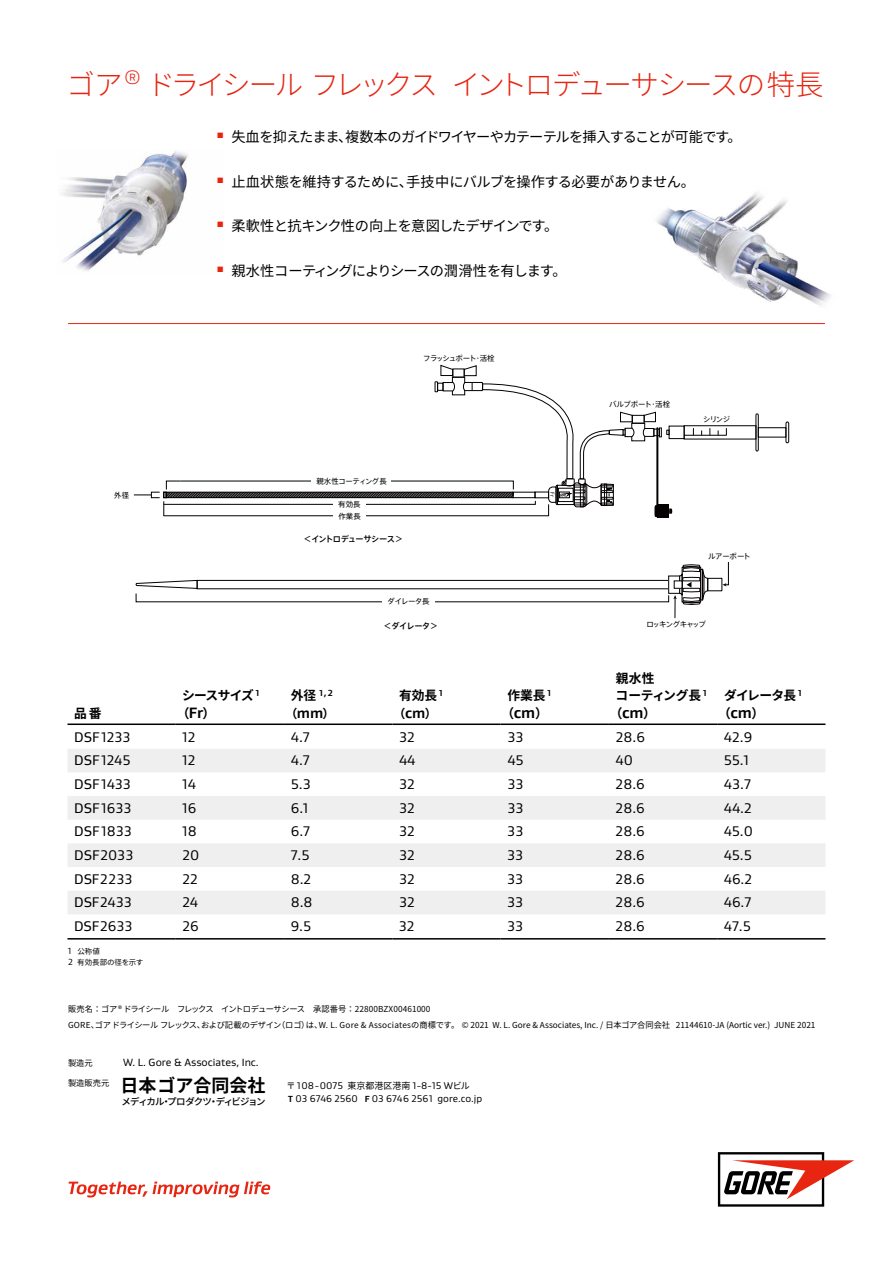
<style>
.page{position:relative;width:893px;height:1263px;background:#fff}
.page>*{position:absolute;margin:0;border:0;box-sizing:border-box;transform-origin:0 0}
.t1{font:300 28.5px "Noto Sans CJ Kjp";letter-spacing:-.095em;color:#e72410}
.t2{font:700 18px "Noto Sans CJ Kjp";color:#000}
.t3{font:14.25px "Gore Gustan";color:#000}
.t4{font:14.25px "Noto Sans CJ Kjp";letter-spacing:-.055em;color:#000}
.t5{font:700 12.75px/17.2px "Noto Sans CJ Kjp";letter-spacing:-.025em;color:#000}
.t6{font:700 12px "Noto Sans CJ Kjp";color:#000}
.t7{font:10.65px "Gore Gustan";color:#000}
.t8{font:9.9px/13.5px "Gore Gustan";color:#000}
.t9{font:500 9.45px "Noto Sans CJ Kjp";letter-spacing:-.1em;color:#000}
.t10{font:700 8.85px "Gore Gustan";color:#000}
.t11{font:8.25px "Noto Sans CJ Kjp";color:#000}
.t12{font:500 8.25px "Axis Std";letter-spacing:-.07em;color:#000}
.t13{font:7.5px "Axis Std";letter-spacing:-.06em;color:#000}
.t14{font:7.5px/10.5px "Noto Sans CJ Kjp";letter-spacing:-.005em;color:#000}
.t15{font:7.5px "Axis Std";letter-spacing:-.115em;color:#000}
.t16{font:7.5px "Axis Std";letter-spacing:-.04em;color:#000}
.t17{font:7.5px "Axis Std";letter-spacing:-.01em;color:#000}
.t18{font:7.5px "Axis Std";letter-spacing:-.135em;color:#000}
.t19{font:semi-condensed 5.85px "Myriad Pro";color:#000}
.s1{font-family:"Gore Gustan";font-size:15.3px}
.s2{font-family:"Noto Sans CJ Kjp";font-size:12.75px}
.s3{font-family:"Gore Gustan";font-size:14.4px}
.s4{font-family:"Gore Gustan";font-size:9px}
.s5{font-family:"Noto Sans CJ Kjp";font-size:9px}
.s6{font-weight:700;font-size:9px}
</style>
<div class="page">
<svg style="left:718px;top:1152px;width:136px;height:55px"></svg>
<svg style="left:69px;top:1181px;width:201px;height:16px"></svg>
<hr style="left:68px;top:323px;width:757px;height:1px;background:#e72410">
<svg style="left:68px;top:749px;width:757px;height:165px;fill:#efefef"></svg>
<hr style="left:68px;top:723px;width:108px;height:2px;background:#000">
<hr style="left:176px;top:723px;width:108px;height:2px;background:#000">
<hr style="left:284px;top:723px;width:108px;height:2px;background:#000">
<hr style="left:392px;top:723px;width:109px;height:2px;background:#000">
<hr style="left:501px;top:723px;width:108px;height:2px;background:#000">
<hr style="left:609px;top:723px;width:108px;height:2px;background:#000">
<hr style="left:717px;top:723px;width:108px;height:2px;background:#000">
<hr style="left:68px;top:938px;width:108px;height:1px;background:#000">
<hr style="left:176px;top:938px;width:108px;height:1px;background:#000">
<hr style="left:284px;top:938px;width:108px;height:1px;background:#000">
<hr style="left:392px;top:938px;width:109px;height:1px;background:#000">
<hr style="left:501px;top:938px;width:108px;height:1px;background:#000">
<hr style="left:609px;top:938px;width:108px;height:1px;background:#000">
<hr style="left:717px;top:938px;width:108px;height:1px;background:#000">
<img style="left:646px;top:192px;width:185px;height:133px">
<div style="left:684px;top:425px;width:72px;height:14px;border:1px solid #040000"></div>
<div style="left:756px;top:414px;width:3px;height:37px;border:1px solid #040000"></div>
<div style="left:758px;top:427px;width:28px;height:10px;border:1px solid #040000"></div>
<div style="left:786px;top:422px;width:3px;height:21px;border:1px solid #040000"></div>
<hr style="left:684px;top:435px;width:43px;height:1px;background:#040000">
<div style="left:669px;top:426px;width:15px;height:13px;border:1px solid #040000"></div>
<div style="left:631px;top:423px;width:14px;height:18px;border:1px solid #040000"></div>
<div style="left:632px;top:415px;width:12px;height:8px;border:1px solid #040000"></div>
<div style="left:658px;top:504px;width:11px;height:14px;background:#040000"></div>
<svg style="left:643px;top:411px;width:29px;height:106px"></svg>
<div style="left:707px;top:578px;width:15px;height:13px;border:1px solid #040000"></div>
<svg style="left:717px;top:562px;width:12px;height:24px"></svg>
<svg style="left:163px;top:365px;width:472px;height:151px"></svg>
<svg style="left:135px;top:564px;width:573px;height:54px"></svg>
<div style="left:311px;top:477px;width:79px;height:7px;background:#fff"></div>
<div style="left:151px;top:492px;width:9px;height:6px;border:1px solid #000"></div>
<svg style="left:134px;top:495px;width:17px;height:1px"></svg>
<img style="left:61px;top:151px;width:127px;height:120px">
<h1 class="t1" style="left:66px;top:68px;width:759px">ゴア <sup>®</sup> ドライシールフレックス イントロデューサシースの特長</h1>
<p class="t4" style="left:215px;top:129px;width:528px"><sup>▪</sup> 失血を抑えたまま、複数本のガイドワイヤーやカテーテルを挿入することが可能です。</p>
<p class="t4" style="left:215px;top:174px;width:481px"><sup>▪</sup> 止血状態を維持するために、手技中にバルブを操作する必要がありません。</p>
<p class="t4" style="left:215px;top:218px;width:345px"><sup>▪</sup> 柔軟性と抗キンク性の向上を意図したデザインです。</p>
<p class="t4" style="left:215px;top:263px;width:353px"><sup>▪</sup> 親水性コーティングによりシースの潤滑性を有します。</p>
<p class="t13" style="left:114px;top:489px;width:16px">外径</p>
<p class="t5" style="left:74px;top:704px;width:29px">品番</p>
<p class="t15" style="left:423px;top:353px;width:73px">フラッシュポート・活栓</p>
<p class="t16" style="left:317px;top:475px;width:72px">親水性コーティング長</p>
<p class="t13" style="left:338px;top:499px;width:24px">有効長</p>
<p class="t13" style="left:338px;top:510px;width:24px">作業長</p>
<p class="t12" style="left:303px;top:533px;width:101px">＜イントロデューサシース＞</p>
<p class="t13" style="left:388px;top:596px;width:43px">ダイレータ長</p>
<p class="t5" style="left:177px;top:687px;width:84px;text-indent:6px">シースサイズ <sup>1</sup>（<span class="s1">Fr</span>）</p>
<p class="t10" style="left:291px;top:687px;width:43px"><span class="s2">外径</span> 1,2</p>
<p class="t6" style="left:285px;top:706px;width:51px">（<span class="s3">mm</span>）</p>
<p class="t12" style="left:384px;top:619px;width:56px">＜ダイレータ＞</p>
<p class="t5" style="left:399px;top:687px;width:45px">有効長 <sup>1</sup></p>
<p class="t6" style="left:394px;top:706px;width:45px">（<span class="s3">cm</span>）</p>
<p class="t19" style="left:556px;top:492px;width:6px;rotate:90deg">Fr</p>
<p class="t5" style="left:502px;top:687px;width:51px;text-align:center">作業長 <sup>1</sup>（<span class="s1">cm</span>）</p>
<p class="t17" style="left:609px;top:399px;width:62px">バルブポート・活栓</p>
<p class="t13" style="left:703px;top:413px;width:28px">シリンジ</p>
<p class="t13" style="left:708px;top:551px;width:44px">ルアーポート</p>
<p class="t18" style="left:646px;top:618px;width:61px">ロッキングキャップ</p>
<p class="t5" style="left:616px;top:670px;width:40px">親水性</p>
<p class="t5" style="left:615px;top:687px;width:93px">コーティング長 <sup>1</sup></p>
<p class="t5" style="left:610px;top:704px;width:48px">（<span class="s1">cm</span>）</p>
<p class="t5" style="left:718px;top:687px;width:85px;text-indent:6px">ダイレータ長 <sup>1</sup>（<span class="s1">cm</span>）</p>
<p class="t3" style="left:74px;top:727px;width:58px">DSF 1233</p>
<p class="t3" style="left:183px;top:727px;width:15px">12</p>
<p class="t3" style="left:291px;top:727px;width:20px">4.7</p>
<p class="t3" style="left:399px;top:727px;width:17px">32</p>
<p class="t3" style="left:507px;top:727px;width:18px">33</p>
<p class="t3" style="left:616px;top:727px;width:31px">28.6</p>
<p class="t3" style="left:724px;top:727px;width:30px">42.9</p>
<p class="t3" style="left:74px;top:751px;width:58px">DSF 1245</p>
<p class="t3" style="left:183px;top:751px;width:15px">12</p>
<p class="t3" style="left:291px;top:751px;width:20px">4.7</p>
<p class="t3" style="left:399px;top:751px;width:18px">44</p>
<p class="t3" style="left:507px;top:751px;width:18px">45</p>
<p class="t3" style="left:616px;top:751px;width:19px">40</p>
<p class="t3" style="left:724px;top:751px;width:27px">55.1</p>
<p class="t3" style="left:74px;top:775px;width:58px">DSF 1433</p>
<p class="t3" style="left:182px;top:775px;width:15px">14</p>
<p class="t3" style="left:291px;top:775px;width:21px">5.3</p>
<p class="t3" style="left:399px;top:775px;width:17px">32</p>
<p class="t3" style="left:507px;top:775px;width:18px">33</p>
<p class="t3" style="left:616px;top:775px;width:31px">28.6</p>
<p class="t3" style="left:724px;top:775px;width:28px">43.7</p>
<p class="t3" style="left:74px;top:798px;width:59px">DSF 1633</p>
<p class="t3" style="left:182px;top:798px;width:15px">16</p>
<p class="t3" style="left:291px;top:798px;width:19px">6.1</p>
<p class="t3" style="left:399px;top:798px;width:17px">32</p>
<p class="t3" style="left:507px;top:798px;width:18px">33</p>
<p class="t3" style="left:616px;top:798px;width:31px">28.6</p>
<p class="t3" style="left:724px;top:798px;width:30px">44.2</p>
<p class="t3" style="left:74px;top:822px;width:59px">DSF 1833</p>
<p class="t3" style="left:182px;top:822px;width:16px">18</p>
<p class="t3" style="left:291px;top:822px;width:21px">6.7</p>
<p class="t3" style="left:399px;top:822px;width:17px">32</p>
<p class="t3" style="left:507px;top:822px;width:18px">33</p>
<p class="t3" style="left:616px;top:822px;width:31px">28.6</p>
<p class="t3" style="left:724px;top:822px;width:31px">45.0</p>
<p class="t3" style="left:74px;top:846px;width:61px">DSF2033</p>
<p class="t3" style="left:182px;top:846px;width:18px">20</p>
<p class="t3" style="left:291px;top:846px;width:20px">7.5</p>
<p class="t3" style="left:399px;top:846px;width:17px">32</p>
<p class="t3" style="left:507px;top:846px;width:18px">33</p>
<p class="t3" style="left:616px;top:846px;width:31px">28.6</p>
<p class="t3" style="left:724px;top:846px;width:29px">45.5</p>
<p class="t3" style="left:74px;top:869px;width:60px">DSF2233</p>
<p class="t3" style="left:182px;top:869px;width:17px">22</p>
<p class="t3" style="left:291px;top:869px;width:22px">8.2</p>
<p class="t3" style="left:399px;top:869px;width:17px">32</p>
<p class="t3" style="left:507px;top:869px;width:18px">33</p>
<p class="t3" style="left:616px;top:869px;width:31px">28.6</p>
<p class="t3" style="left:724px;top:869px;width:30px">46.2</p>
<p class="t3" style="left:74px;top:893px;width:59px">DSF2433</p>
<p class="t3" style="left:182px;top:893px;width:17px">24</p>
<p class="t3" style="left:291px;top:893px;width:23px">8.8</p>
<p class="t3" style="left:399px;top:893px;width:17px">32</p>
<p class="t3" style="left:507px;top:893px;width:18px">33</p>
<p class="t3" style="left:616px;top:893px;width:31px">28.6</p>
<p class="t3" style="left:724px;top:893px;width:29px">46.7</p>
<p class="t3" style="left:74px;top:917px;width:60px">DSF2633</p>
<p class="t3" style="left:182px;top:917px;width:18px">26</p>
<p class="t3" style="left:291px;top:917px;width:22px">9.5</p>
<p class="t3" style="left:399px;top:917px;width:17px">32</p>
<p class="t3" style="left:507px;top:917px;width:18px">33</p>
<p class="t3" style="left:615px;top:917px;width:31px">28.6</p>
<p class="t3" style="left:724px;top:917px;width:28px">47.5</p>
<p class="t14" style="left:68px;top:946px;width:77px"><span class="s4">1</span>　公称値<br><span class="s4">2</span> 有効長部の径を示す</p>
<p class="t11" style="left:68px;top:1004px;width:364px">販売名：ゴア® ドライシール　フレックス　イントロデューサシース　承認番号：22800BZX00461000</p>
<p class="t11" style="left:68px;top:1020px;width:749px">GORE、ゴア ドライシール フレックス、および記載のデザイン（ロゴ）は、W. L. Gore &amp; Associatesの商標です。　© 2021 W. L. Gore &amp; Associates, Inc. / 日本ゴア合同会社 21144610-JA (Aortic ver.) JUNE 2021</p>
<p class="t11" style="left:68px;top:1058px;width:26px">製造元</p>
<p class="t7" style="left:123px;top:1055px;width:137px">W. L. Gore &amp; Associates, Inc.</p>
<p class="t2" style="left:68px;top:1075px;width:199px"><sup>製造販売元</sup> 日本ゴア合同会社</p>
<p class="t9" style="left:121px;top:1097px;width:145px">メディカル・プロダクツ・ディビジョン</p>
<p class="t8" style="left:286px;top:1078px;width:197px"><span class="s5">〒</span> 108-0075 <span class="s5">東京都港区港南</span> 1-8-15 W<span class="s5">ビル<br></span><span class="s6">T</span> 03 6746 2560 <span class="s6">F</span> 03 6746 2561 gore.co.jp</p>
</div>
